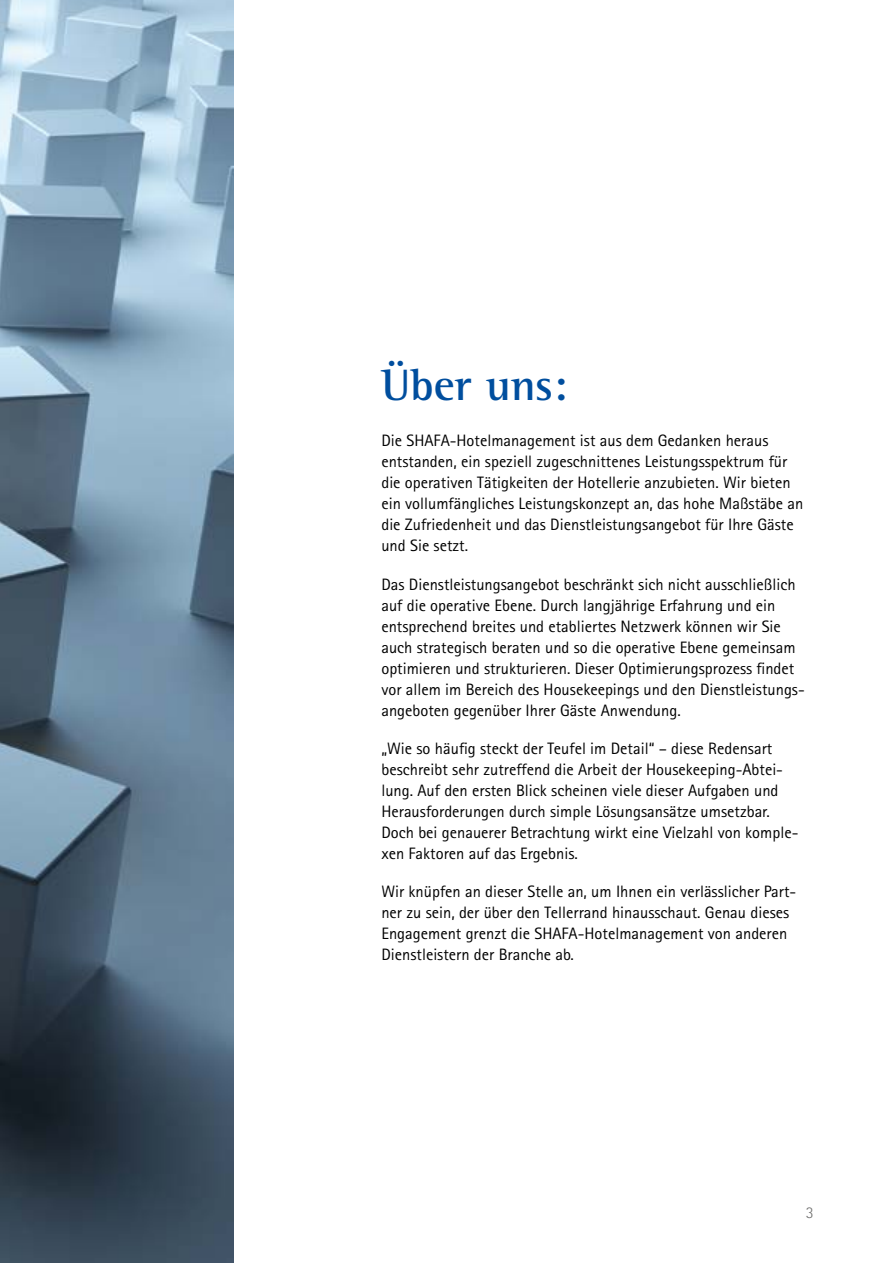
<style>
.page{position:relative;width:893px;height:1263px;background:#fff}
.page>*{position:absolute;margin:0;border:0;box-sizing:border-box;transform-origin:0 0}
.t1{font:700 45px "Rotis Semi Serif";color:#004e9e}
.t2{font:16.5px/21px "Rotis Sans Serif";color:#000}
.t3{font:300 16.5px "Rotis Sans Serif";color:#6f6f6e}
</style>
<div class="page">
<img style="left:0;top:0;width:233px;height:1263px">
<h1 class="t1" style="left:381px;top:358px;width:187px">Über uns:</h1>
<p class="t2" style="left:381px;top:430px;width:423px">Die SHAFA-Hotelmanagement ist aus dem Gedanken heraus entstanden, ein speziell zugeschnittenes Leistungsspektrum für die operativen Tätigkeiten der Hotellerie anzubieten. Wir bieten ein vollumfängliches Leistungskonzept an, das hohe Maßstäbe an die Zufriedenheit und das Dienstleistungsangebot für Ihre Gäste und Sie setzt.</p>
<p class="t2" style="left:381px;top:573px;width:425px">Das Dienstleistungsangebot beschränkt sich nicht ausschließlich auf die operative Ebene. Durch langjährige Erfahrung und ein entsprechend breites und etabliertes Netzwerk können wir Sie auch strategisch beraten und so die operative Ebene gemeinsam optimieren und strukturieren. Dieser Optimierungsprozess findet vor allem im Bereich des Housekeepings und den Dienstleistungs&shy;angeboten gegenüber Ihrer Gäste Anwendung.</p>
<p class="t2" style="left:381px;top:737px;width:418px">„Wie so häufig steckt der Teufel im Detail“ – diese Redensart beschreibt sehr zutreffend die Arbeit der Housekeeping-Abtei&shy;lung. Auf den ersten Blick scheinen viele dieser Aufgaben und Herausforderungen durch simple Lösungsansätze umsetzbar.<br>Doch bei genauerer Betrachtung wirkt eine Vielzahl von komple&shy;xen Faktoren auf das Ergebnis.</p>
<p class="t2" style="left:381px;top:880px;width:416px">Wir knüpfen an dieser Stelle an, um Ihnen ein verlässlicher Part&shy;ner zu sein, der über den Tellerrand hinausschaut. Genau dieses Engagement grenzt die SHAFA-Hotelmanagement von anderen Dienstleistern der Branche ab.</p>
<p class="t3" style="left:806px;top:1203px;width:9px">3</p>
</div>
